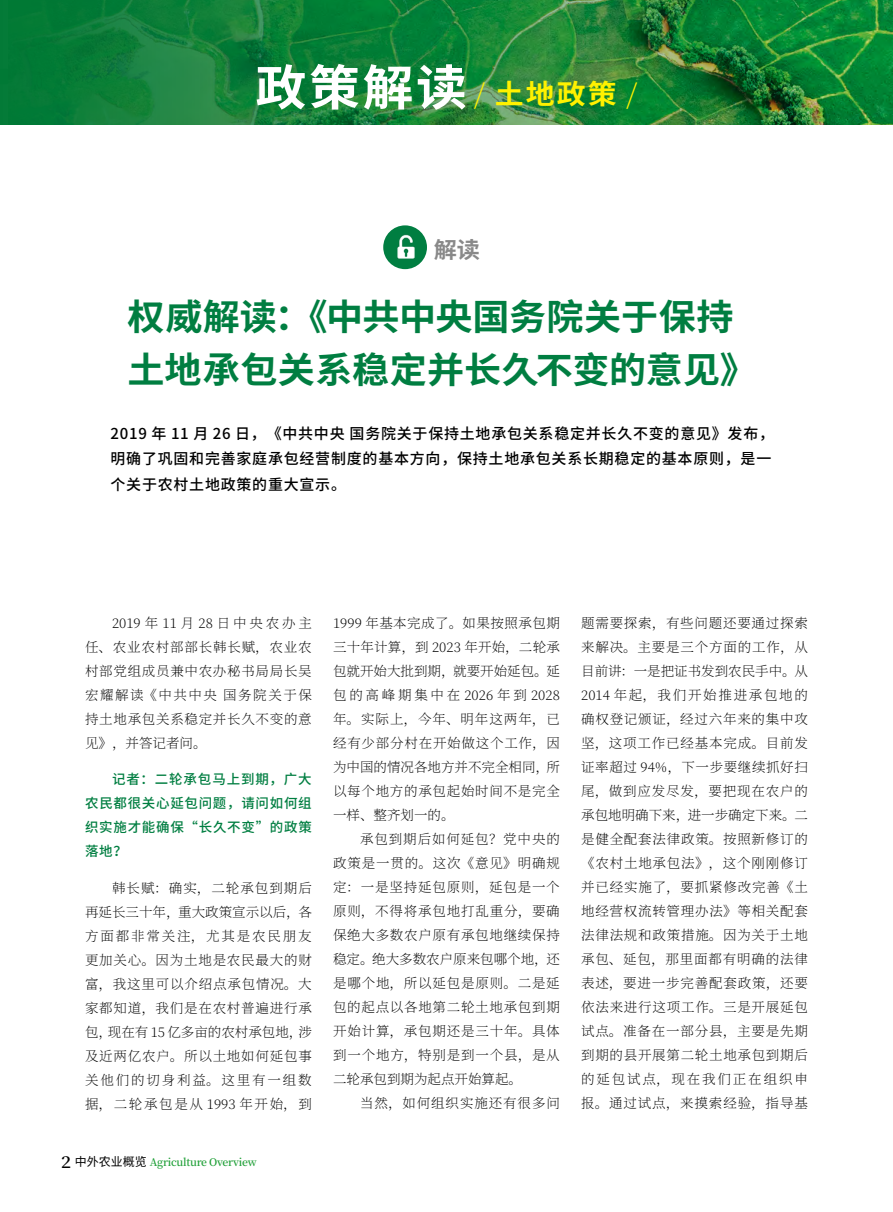
<style>
.page{position:relative;width:893px;height:1212px;background:#fff}
.page>*{position:absolute;margin:0;border:0;box-sizing:border-box;transform-origin:0 0}
.t1{font:700 48.6px "Source Han Sans SC";color:#fff;scale:1.05 1}
.t2{font:700 36px/52.5px "Source Han Sans SC";color:#007e41}
.t3{font:700 22.5px "Source Han Sans SC";color:#898989}
.t4{font:500 15px/25.5px "Source Han Sans SC";letter-spacing:.05em;color:#000}
.t5{font:200 13.5px/24px "Source Han Serif CN";letter-spacing:.055em;color:#000;text-align:justify}
.t6{font:500 13.5px/24px "Source Han Sans SC";letter-spacing:.055em;color:#007e41;text-align:justify}
.t7{font:600 10.5px "Source Han Serif CN";letter-spacing:-.025em;color:#1e9f36}
.s1{font-weight:300;font-size:27.45px;color:#fff100}
.s2{font-size:27.45px;color:#fff100}
.s3{font-size:15.6px;color:#000}
.s4{font-family:"Source Han Sans SC";font-weight:400;font-size:12px;color:#000}
</style>
<div class="page">
<div style="left:383px;top:225px;width:44px;height:44px;background:#007e41;border-radius:50%"></div>
<img style="left:397px;top:234px;width:18px;height:25px">
<img style="left:0;top:0;width:893px;height:125px">
<h1 class="t1" style="left:255px;top:60px;width:365px">政策解读 <span class="s1">/</span> <span class="s2">土地政策</span> <span class="s1">/</span></h1>
<h3 class="t3" style="left:434px;top:237px;width:48px">解读</h3>
<h2 class="t2" style="left:128px;top:291px;width:631px">权威解读：《中共中央国务院关于保持土地承包关系稳定并长久不变的意见》</h2>
<p class="t4" style="left:111px;top:421px;width:665px">2019 年 11 月 26 日，《中共中央 国务院关于保持土地承包关系稳定并长久不变的意见》发布，明确了巩固和完善家庭承包经营制度的基本方向，保持土地承包关系长期稳定的基本原则，是一个关于农村土地政策的重大宣示。</p>
<p class="t5" style="left:85px;top:611px;width:228px;text-indent:27px">2019年11月28日中央农办主任、农业农村部部长韩长赋，农业农村部党组成员兼中农办秘书局局长吴宏耀解读《中共中央 国务院关于保持土地承包关系稳定并长久不变的意见》，并答记者问。</p>
<p class="t6" style="left:85px;top:768px;width:228px;text-indent:27px">记者：二轮承包马上到期，广大农民都很关心延包问题，请问如何组织实施才能确保“长久不变”的政策落地？</p>
<p class="t5" style="left:85px;top:876px;width:228px;text-indent:27px">韩长赋：确实，二轮承包到期后再延长三十年，重大政策宣示以后，各方面都非常关注，尤其是农民朋友更加关心。因为土地是农民最大的财富，我这里可以介绍点承包情况。大家都知道，我们是在农村普遍进行承包，现在有 15 亿多亩的农村承包地，涉及近两亿农户。所以土地如何延包事关他们的切身利益。这里有一组数据，二轮承包是从 1993 年开始，到</p>
<p class="t7" style="left:61px;top:1156px;width:197px"><span class="s3">2</span> <span class="s4">中外农业概览</span> Agriculture Overview</p>
<p class="t5" style="left:333px;top:611px;width:228px">1999 年基本完成了。如果按照承包期三十年计算，到 2023 年开始，二轮承包就开始大批到期，就要开始延包。延包的高峰期集中在2026年到2028年。实际上，今年、明年这两年，已经有少部分村在开始做这个工作，因为中国的情况各地方并不完全相同，所以每个地方的承包起始时间不是完全一样、整齐划一的。</p>
<p class="t5" style="left:333px;top:827px;width:228px;text-indent:27px">承包到期后如何延包？党中央的政策是一贯的。这次《意见》明确规定：一是坚持延包原则，延包是一个原则，不得将承包地打乱重分，要确保绝大多数农户原有承包地继续保持稳定。绝大多数农户原来包哪个地，还是哪个地，所以延包是原则。二是延包的起点以各地第二轮土地承包到期开始计算，承包期还是三十年。具体到一个地方，特别是到一个县，是从二轮承包到期为起点开始算起。</p>
<p class="t5" style="left:360px;top:1091px;width:201px">当然，如何组织实施还有很多问</p>
<p class="t5" style="left:581px;top:611px;width:228px">题需要探索，有些问题还要通过探索来解决。主要是三个方面的工作，从目前讲：一是把证书发到农民手中。从2014 年起，我们开始推进承包地的确权登记颁证，经过六年来的集中攻坚，这项工作已经基本完成。目前发证率超过 94%，下一步要继续抓好扫尾，做到应发尽发，要把现在农户的承包地明确下来，进一步确定下来。二是健全配套法律政策。按照新修订的《农村土地承包法》，这个刚刚修订并已经实施了，要抓紧修改完善《土地经营权流转管理办法》等相关配套法律法规和政策措施。因为关于土地承包、延包，那里面都有明确的法律表述，要进一步完善配套政策，还要依法来进行这项工作。三是开展延包试点。准备在一部分县，主要是先期到期的县开展第二轮土地承包到期后的延包试点，现在我们正在组织申报。通过试点，来摸索经验，指导基</p>
</div>
